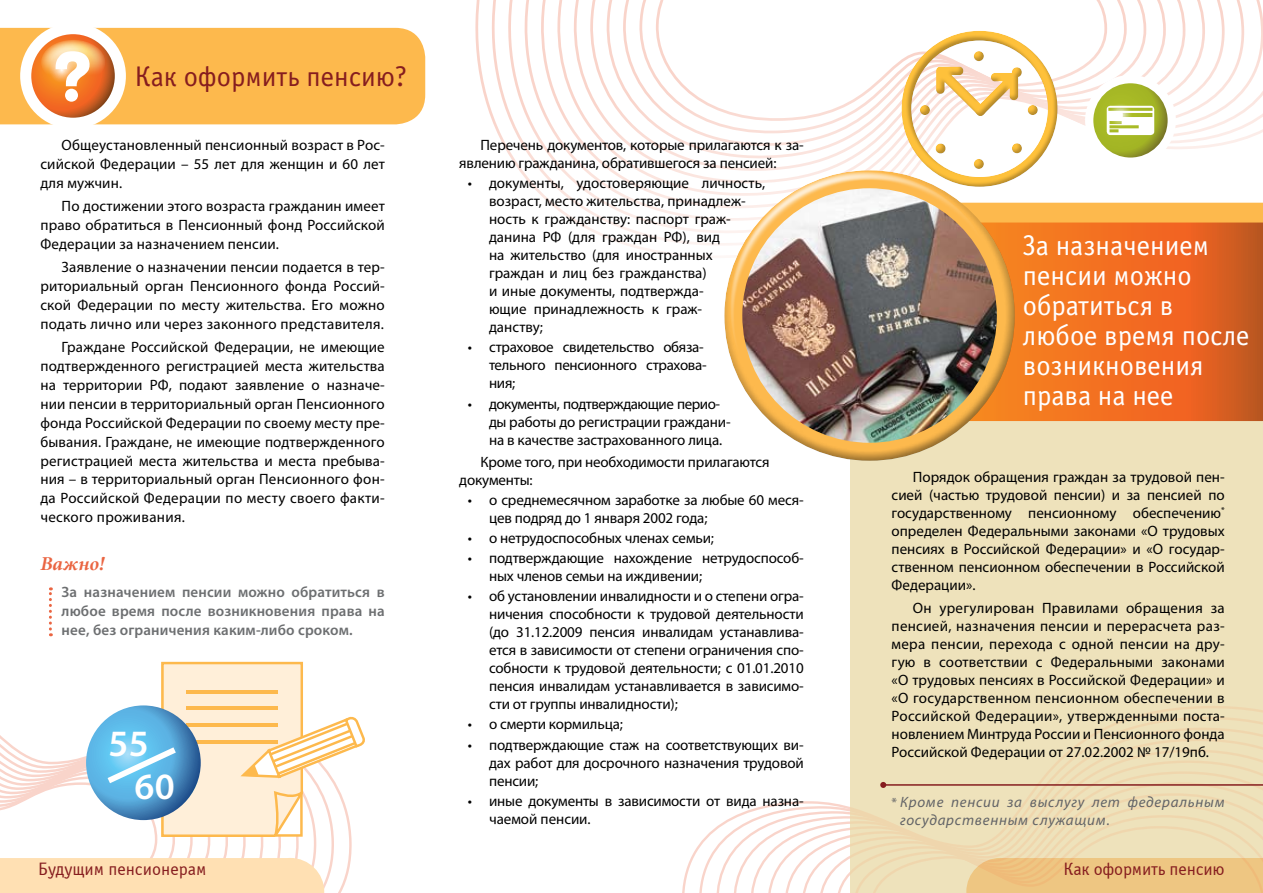
<style>
.page{position:relative;width:1263px;height:893px;background:#fff}
.page>*{position:absolute;margin:0;border:0;box-sizing:border-box;transform-origin:0 0}
.t1{font:65.1px "Adver Gothic";color:#fff}
.t2{font:600 37.35px/42.2px "Myriad Pro";color:#fff}
.t3{font:28.5px/30px "Officina Sans C";color:#fff}
.t4{font:28.5px "Officina Sans C";color:#861d1f}
.t5{font:italic 700 19.5px "Miniature";color:#ea6542}
.t6{font:18px "Officina Sans Win C";letter-spacing:-.005em;color:#861d1f}
.t7{font:15px/18px "Myriad Pro";letter-spacing:-.01em;color:#000;text-align:justify}
.t8{font:600 15px/18.9px "Myriad Pro";letter-spacing:.01em;color:#6d6f71;text-align:justify}
.t9{font:italic 15px/18px "Myriad Pro";letter-spacing:.05em;color:#636467}
.s1{font-style:normal;font-size:13.5px}
</style>
<div class="page">
<svg style="left:475px;top:0;width:788px;height:258px"></svg>
<div style="left:850px;top:319px;width:413px;height:574px;background:#eee2bb"></div>
<svg style="left:1016px;top:223px;width:247px;height:198px;background:#e96a21"></svg>
<svg style="left:682px;top:706px;width:581px;height:187px"></svg>
<div style="left:0;top:28px;width:425px;height:96px;background:#fdb94d"></div>
<svg style="left:835px;top:802px;width:428px;height:91px"></svg>
<div style="left:20px;top:23px;width:106px;height:106px;background:#fff;border-radius:50%"></div>
<svg style="left:31px;top:34px;width:84px;height:84px;background:#e26d26"></svg>
<svg style="left:41px;top:40px;width:64px;height:45px;background:#f8b369"></svg>
<hr style="left:883px;top:784px;width:380px;height:2px;background:#861d1f">
<svg style="left:880px;top:782px;width:6px;height:6px"></svg>
<div style="left:898px;top:28px;width:159px;height:159px;background:#000;opacity:.28"></div>
<div style="left:722px;top:169px;width:294px;height:293px;background:#000;opacity:.75"></div>
<svg style="left:49px;top:587px;width:3px;height:49px"></svg>
<svg style="left:0;top:661px;width:365px;height:232px"></svg>
<div style="left:1085px;top:75px;width:91px;height:91px;background:#fff;border-radius:50%"></div>
<svg style="left:1093px;top:83px;width:74px;height:75px;background:#a2b02d"></svg>
<svg style="left:1107px;top:106px;width:47px;height:29px"></svg>
<h1 class="t1" style="left:54px;top:41px;width:40px">?</h1>
<h3 class="t4" style="left:135px;top:61px;width:274px">Как оформить пенсию?</h3>
<p class="t7" style="left:40px;top:135px;width:346px;line-height:18.9px;text-indent:21px">Общеустановленный пенсионный возраст в Рос&shy;сийской Федерации – 55 лет для женщин и 60 лет для мужчин.</p>
<p class="t7" style="left:40px;top:196px;width:346px;line-height:18.9px;text-indent:21px">По достижении этого возраста гражданин имеет право обратиться в Пенсионный фонд Российской Федерации за назначением пенсии.</p>
<p class="t7" style="left:40px;top:257px;width:346px;line-height:18.9px;text-indent:21px">Заявление о назначении пенсии подается в тер&shy;риториальный орган Пенсионного фонда Россий&shy;ской Федерации по месту жительства. Его можно подать лично или через законного представителя.</p>
<p class="t7" style="left:40px;top:337px;width:346px;line-height:18.9px;text-indent:21px">Граждане Российской Федерации, не имеющие подтвержденного регистрацией места жительства на территории РФ, подают заявление о назначе&shy;нии пенсии в территориальный орган Пенсионного фонда Российской Федерации по своему месту пре&shy;бывания. Граждане, не имеющие подтвержденного регистрацией места жительства и места пребыва&shy;ния – в территориальный орган Пенсионного фон&shy;да Российской Федерации по месту своего факти&shy;ческого проживания.</p>
<h3 class="t5" style="left:40px;top:554px;width:66px">Важно!</h3>
<p class="t8" style="left:62px;top:582px;width:325px">За назначением пенсии можно обратиться в любое время после возникновения права на нее, без ограничения каким-либо сроком.</p>
<h2 class="t2" style="left:135px;top:722px;width:42px;text-indent:-26px">55<br>60</h2>
<p class="t7" style="left:459px;top:136px;width:346px;text-indent:21px">Перечень документов, которые прилагаются к за&shy;явлению гражданина, обратившегося за пенсией:</p>
<p class="t7" style="left:489px;top:174px;width:278px;text-align:left;text-indent:-21px">• документы, удостоверяющие личность, возраст, место жительства, принадлеж&shy;ность к гражданству: паспорт граж&shy;данина РФ (для граждан РФ), вид<br>на жительство (для иностранных граждан и лиц без гражданства)<br>и иные документы, подтвержда-<br>ющие принадлежность к граж-<br>данству;</p>
<p class="t7" style="left:489px;top:338px;width:219px;text-align:left;text-indent:-21px">• страховое свидетельство обяза&shy;тельного пенсионного страхова&shy;ния;</p>
<p class="t7" style="left:489px;top:394px;width:243px;text-align:left;text-indent:-21px">• документы, подтверждающие перио&shy;ды работы до регистрации граждани&shy;на в качестве застрахованного лица.</p>
<p class="t7" style="left:459px;top:453px;width:312px;text-indent:21px">Кроме того, при необходимости прилагаются документы:</p>
<p class="t7" style="left:489px;top:491px;width:316px;text-indent:-21px">• о среднемесячном заработке за любые 60 меся&shy;цев подряд до 1 января 2002 года;</p>
<p class="t7" style="left:468px;top:529px;width:248px">• о нетрудоспособных членах семьи;</p>
<p class="t7" style="left:489px;top:549px;width:316px;text-indent:-21px">• подтверждающие нахождение нетрудоспособ&shy;ных членов семьи на иждивении;</p>
<p class="t7" style="left:489px;top:587px;width:316px;text-indent:-21px">• об установлении инвалидности и о степени огра&shy;ничения способности к трудовой деятельности (до 31.12.2009 пенсия инвалидам устанавлива&shy;ется в зависимости от степени ограничения спо&shy;собности к трудовой деятельности; с 01.01.2010 пенсия инвалидам устанавливается в зависимо&shy;сти от группы инвалидности);</p>
<p class="t7" style="left:468px;top:715px;width:157px">• о смерти кормильца;</p>
<p class="t7" style="left:489px;top:735px;width:316px;text-indent:-21px">• подтверждающие стаж на соответствующих ви&shy;дах работ для досрочного назначения трудовой пенсии;</p>
<p class="t7" style="left:489px;top:791px;width:316px;text-indent:-21px">• иные документы в зависимости от вида назна&shy;чаемой пенсии.</p>
<h3 class="t3" style="left:1023px;top:231px;width:228px">За назначением пенсии можно обратиться в любое время после возникновения права на нее</h3>
<p class="t7" style="left:891px;top:468px;width:335px;text-indent:21px">Порядок обращения граждан за трудовой пен&shy;сией (частью трудовой пенсии) и за пенсией по государственному пенсионному обеспечению<sup>* </sup>определен Федеральными законами «О трудовых пенсиях в Российской Федерации» и «О государ&shy;ственном пенсионном обеспечении в Российской Федерации».</p>
<p class="t7" style="left:891px;top:598px;width:335px;text-indent:21px">Он урегулирован Правилами обращения за пенсией, назначения пенсии и перерасчета раз&shy;мера пенсии, перехода с одной пенсии на дру&shy;гую в соответствии с Федеральными законами «О трудовых пенсиях в Российской Федерации» и «О государственном пенсионном обеспечении в Российской Федерации», утвержденными поста&shy;новлением Минтруда России и Пенсионного фонда Российской Федерации от 27.02.2002 № 17/19пб.</p>
<p class="t9" style="left:900px;top:793px;width:326px;text-indent:-9px"><span class="s1">*</span> Кроме пенсии за выслугу лет федеральным государственным служащим.</p>
<p class="t6" style="left:38px;top:859px;width:170px">Будущим пенсионерам</p>
<p class="t6" style="left:1063px;top:859px;width:163px">Как оформить пенсию</p>
</div>
